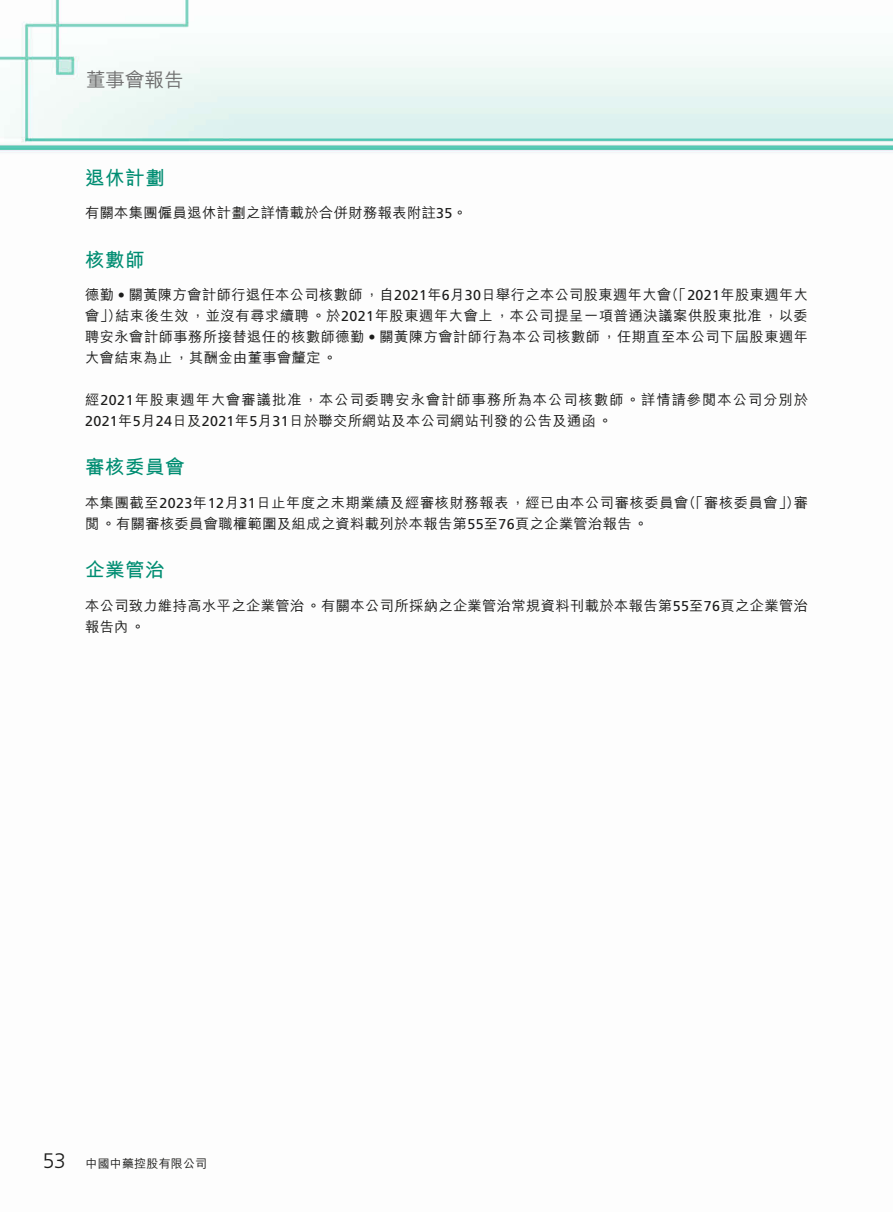
<style>
.page{position:relative;width:893px;height:1212px;background:#fff}
.page>*{position:absolute;margin:0;border:0;box-sizing:border-box;transform-origin:0 0}
.t1{font:700 19.5px "M Hei HK";letter-spacing:.025em;color:#008d72}
.t2{font:500 19.5px "M Hei HK";color:#6f6f6f}
.t3{font:500 14.25px/21px "M Hei HK";letter-spacing:.03em;color:#1c1c1b}
.t4{font:500 14.25px/21px "M Hei HK";letter-spacing:.07em;color:#1c1c1b}
.t5{font:500 12px "M Hei HK";letter-spacing:.015em;color:#1c1c1b}
.s1{font-family:"Frutiger LT Std";font-weight:400}
.s2{font-family:"Frutiger LT Std";font-weight:300;font-size:21px}
</style>
<div class="page">
<img style="left:0;top:0;width:893px;height:153px">
<h1 class="t2" style="left:86px;top:65px;width:99px">董事會報告</h1>
<h1 class="t1" style="left:85px;top:163px;width:81px">退休計劃</h1>
<p class="t3" style="left:85px;top:202px;width:384px">有關本集團僱員退休計劃之詳情載於合併財務報表附註<span class="s1">35</span>。</p>
<h1 class="t1" style="left:85px;top:245px;width:61px">核數師</h1>
<p class="t3" style="left:85px;top:283px;width:724px;text-align:justify">德勤 <span class="s1">•</span> 關黃陳方會計師行退任本公司核數師，自<span class="s1">2021</span>年<span class="s1">6</span>月<span class="s1">30</span>日舉行之本公司股東週年大會（「<span class="s1">2021</span>年股東週年大會」）結束後生效，並沒有尋求續聘。於<span class="s1">2021</span>年股東週年大會上，本公司提呈一項普通決議案供股東批准，以委聘安永會計師事務所接替退任的核數師德勤 <span class="s1">•</span> 關黃陳方會計師行為本公司核數師，任期直至本公司下屆股東週年大會結束為止，其酬金由董事會釐定。</p>
<p class="t4" style="left:85px;top:388px;width:725px">經<span class="s1">2021</span>年股東週年大會審議批准，本公司委聘安永會計師事務所為本公司核數師。詳情請參閱本公司分別於<br><span class="s1">2021</span>年<span class="s1">5</span>月<span class="s1">24</span>日及<span class="s1">2021</span>年<span class="s1">5</span>月<span class="s1">31</span>日於聯交所網站及本公司網站刊發的公告及通函。</p>
<h1 class="t1" style="left:85px;top:453px;width:101px">審核委員會</h1>
<p class="t3" style="left:85px;top:491px;width:724px">本集團截至<span class="s1">2023</span>年<span class="s1">12</span>月<span class="s1">31</span>日止年度之末期業績及經審核財務報表，經已由本公司審核委員會（「審核委員會」）審閱。有關審核委員會職權範圍及組成之資料載列於本報告第<span class="s1">55</span>至<span class="s1">76</span>頁之企業管治報告。</p>
<h1 class="t1" style="left:85px;top:556px;width:81px">企業管治</h1>
<p class="t3" style="left:85px;top:594px;width:724px">本公司致力維持高水平之企業管治。有關本公司所採納之企業管治常規資料刊載於本報告第<span class="s1">55</span>至<span class="s1">76</span>頁之企業管治報告內。</p>
<p class="t5" style="left:43px;top:1155px;width:166px"><span class="s2">53</span> 中國中藥控股有限公司</p>
</div>
